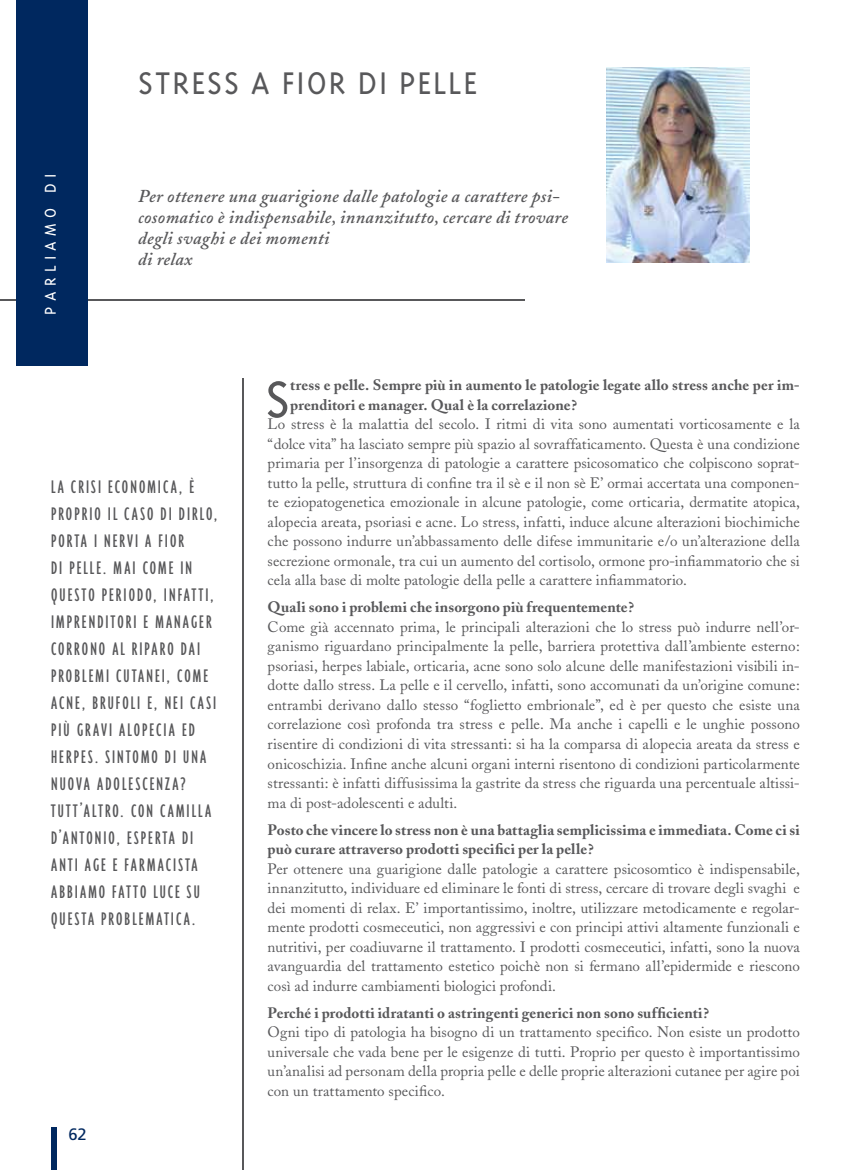
<style>
.page{position:relative;width:851px;height:1170px;background:#fff}
.page>*{position:absolute;margin:0;border:0;box-sizing:border-box;transform-origin:0 0}
.t1{font:300 59.25px "Triplex";color:#58585a}
.t2{font:300 36px "Triplex";letter-spacing:.05em;color:#58585a}
.t3{font:21px/27px "Triplex Cond";letter-spacing:.1em;color:#58585a}
.t4{font:italic 600 18px/21px "Adobe Caslon";letter-spacing:.02em;color:#58585a}
.t5{font:300 18px "Triplex";letter-spacing:.3em;color:#fff}
.t6{font:16.5px "Frutiger";color:#00285f}
.t7{font:15px/19.5px "Adobe Caslon";letter-spacing:.005em;color:#58585a;text-align:justify}
.t8{font:700 15px/19.5px "Adobe Caslon";letter-spacing:.01em;color:#58585a}
</style>
<div class="page">
<hr style="left:0;top:299px;width:525px;height:2px;background:#58585a">
<div style="left:17px;top:0;width:71px;height:366px;background:#00285f"></div>
<hr style="left:242px;top:378px;width:1px;height:791px;background:#58585a">
<img style="left:606px;top:68px;width:143px;height:194px">
<div style="left:51px;top:1127px;width:6px;height:42px;background:#00285f"></div>
<p class="t5" style="left:40px;top:315px;width:143px;rotate:-90deg">PARLIAMO DI</p>
<h2 class="t2" style="left:138px;top:63px;width:340px">STRESS A FIOR DI PELLE</h2>
<p class="t4" style="left:138px;top:186px;width:431px">Per ottenere una guarigione dalle patologie a carattere psi&shy;cosomatico è indispensabile, innanzitutto, cercare di trovare degli svaghi e dei momenti<br>di relax</p>
<p class="t3" style="left:51px;top:474px;width:168px">LA CRISI ECONOMICA, È<br>PROPRIO IL CASO DI DIRLO,<br>PORTA I NERVI A FIOR<br>DI PELLE. MAI COME IN<br>QUESTO PERIODO, INFATTI,<br>IMPRENDITORI E MANAGER<br>CORRONO AL RIPARO DAI<br>PROBLEMI CUTANEI, COME<br>ACNE, BRUFOLI E, NEI CASI<br>PIÙ GRAVI ALOPECIA ED<br>HERPES. SINTOMO DI UNA<br>NUOVA ADOLESCENZA?<br>TUTT’ALTRO. CON CAMILLA<br>D’ANTONIO, ESPERTA DI<br>ANTI AGE E FARMACISTA<br>ABBIAMO FATTO LUCE SU<br>QUESTA PROBLEMATICA.</p>
<p class="t6" style="left:68px;top:1124px;width:20px">62</p>
<h1 class="t1" style="left:265px;top:366px;width:26px">S</h1>
<p class="t8" style="left:290px;top:375px;width:511px">tress e pelle. Sempre più in aumento le patologie legate allo stress anche per im&shy;prenditori e manager. Qual è la correlazione?</p>
<p class="t7" style="left:267px;top:414px;width:533px">Lo stress è la malattia del secolo. I ritmi di vita sono aumentati vorticosamente e la “dolce vita” ha lasciato sempre più spazio al sovraffaticamento. Questa è una condizione primaria per l’insorgenza di patologie a carattere psicosomatico che colpiscono soprat&shy;tutto la pelle, struttura di confine tra il sè e il non sè E’ ormai accertata una componen&shy;te eziopatogenetica emozionale in alcune patologie, come orticaria, dermatite atopica, alopecia areata, psoriasi e acne. Lo stress, infatti, induce alcune alterazioni biochimiche che possono indurre un’abbassamento delle difese immunitarie e/o un’alterazione della secrezione ormonale, tra cui un aumento del cortisolo, ormone pro-infiammatorio che si cela alla base di molte patologie della pelle a carattere infiammatorio.</p>
<p class="t8" style="left:267px;top:597px;width:368px">Quali sono i problemi che insorgono più frequentemente?</p>
<p class="t7" style="left:267px;top:617px;width:533px">Come già accennato prima, le principali alterazioni che lo stress può indurre nell’or&shy;ganismo riguardano principalmente la pelle, barriera protettiva dall’ambiente esterno: psoriasi, herpes labiale, orticaria, acne sono solo alcune delle manifestazioni visibili in&shy;dotte dallo stress. La pelle e il cervello, infatti, sono accomunati da un’origine comune: entrambi derivano dallo stesso “foglietto embrionale”, ed è per questo che esiste una correlazione così profonda tra stress e pelle. Ma anche i capelli e le unghie possono risentire di condizioni di vita stressanti: si ha la comparsa di alopecia areata da stress e onicoschizia. Infine anche alcuni organi interni risentono di condizioni particolarmente stressanti: è infatti diffusissima la gastrite da stress che riguarda una percentuale altissi&shy;ma di post-adolescenti e adulti.</p>
<p class="t8" style="left:267px;top:819px;width:533px">Posto che vincere lo stress non è una battaglia semplicissima e immediata. Come ci si può curare attraverso prodotti specifici per la pelle?</p>
<p class="t7" style="left:267px;top:858px;width:533px">Per ottenere una guarigione dalle patologie a carattere psicosomtico è indispensabile, innanzitutto, individuare ed eliminare le fonti di stress, cercare di trovare degli svaghi e dei momenti di relax. E’ importantissimo, inoltre, utilizzare metodicamente e regolar&shy;mente prodotti cosmeceutici, non aggressivi e con principi attivi altamente funzionali e nutritivi, per coadiuvarne il trattamento. I prodotti cosmeceutici, infatti, sono la nuova avanguardia del trattamento estetico poichè non si fermano all’epidermide e riescono così ad indurre cambiamenti biologici profondi.</p>
<p class="t8" style="left:267px;top:1002px;width:443px">Perché i prodotti idratanti o astringenti generici non sono sufficienti?</p>
<p class="t7" style="left:267px;top:1022px;width:533px">Ogni tipo di patologia ha bisogno di un trattamento specifico. Non esiste un prodotto universale che vada bene per le esigenze di tutti. Proprio per questo è importantissimo un’analisi ad personam della propria pelle e delle proprie alterazioni cutanee per agire poi con un trattamento specifico.</p>
</div>
